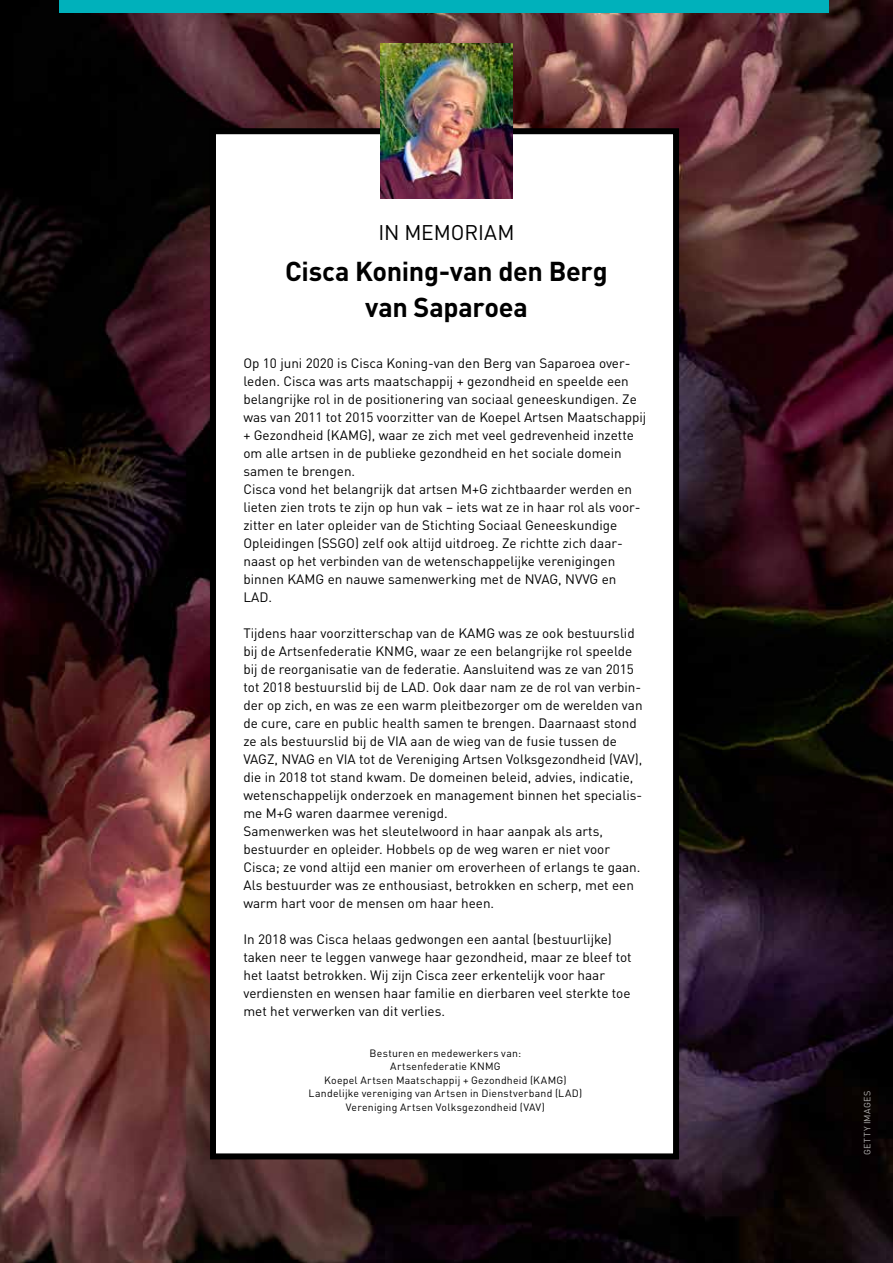
<style>
.page{position:relative;width:893px;height:1263px;background:#fff}
.page>*{position:absolute;margin:0;border:0;box-sizing:border-box;transform-origin:0 0}
.t1{font:700 27px/36px "DINOT";letter-spacing:-.01em;color:#000;text-align:center}
.t2{font:21px "DINOT";letter-spacing:-.005em;color:#000}
.t3{font:13.5px/18px "DINOT";color:#000}
.t4{font:10.5px/13.5px "DINOT";letter-spacing:.025em;color:#000;text-align:center}
.t5{font:9px "DINOT";letter-spacing:.06em;color:#b3b2b2}
</style>
<div class="page">
<img style="left:0;top:0;width:893px;height:1263px">
<div style="left:60px;top:0;width:769px;height:13px;background:#00b1bb"></div>
<div style="left:213px;top:131px;width:463px;height:1025px;background:#fff"></div>
<div style="left:210px;top:128px;width:469px;height:1031px;border:6px solid #000"></div>
<img style="left:381px;top:44px;width:131px;height:155px">
<h2 class="t2" style="left:378px;top:219px;width:138px">IN MEMORIAM</h2>
<h1 class="t1" style="left:285px;top:252px;width:324px">Cisca Koning-van den Berg van Saparoea</h1>
<p class="t3" style="left:243px;top:354px;width:404px">Op 10 juni 2020 is Cisca Koning-van den Berg van Saparoea over&shy;leden. Cisca was arts maatschappij + gezondheid en speelde een belangrijke rol in de positionering van sociaal geneeskundigen. Ze was van 2011 tot 2015 voorzitter van de Koepel Artsen Maatschappij + Gezondheid (KAMG), waar ze zich met veel gedrevenheid inzette om alle artsen in de publieke gezondheid en het sociale domein samen te brengen.<br>Cisca vond het belangrijk dat artsen M+G zichtbaarder werden en lieten zien trots te zijn op hun vak – iets wat ze in haar rol als voor&shy;zitter en later opleider van de Stichting Sociaal Geneeskundige Opleidingen (SSGO) zelf ook altijd uitdroeg. Ze richtte zich daar&shy;naast op het verbinden van de wetenschappelijke verenigingen binnen KAMG en nauwe samenwerking met de NVAG, NVVG en LAD.</p>
<p class="t3" style="left:243px;top:624px;width:401px">Tijdens haar voorzitterschap van de KAMG was ze ook bestuurslid bij de Artsenfederatie KNMG, waar ze een belangrijke rol speelde bij de reorganisatie van de federatie. Aansluitend was ze van 2015 tot 2018 bestuurslid bij de LAD. Ook daar nam ze de rol van verbin&shy;der op zich, en was ze een warm pleitbezorger om de werelden van de cure, care en public health samen te brengen. Daarnaast stond ze als bestuurslid bij de VIA aan de wieg van de fusie tussen de VAGZ, NVAG en VIA tot de Vereniging Artsen Volksgezondheid (VAV), die in 2018 tot stand kwam. De domeinen beleid, advies, indicatie, wetenschappelijk onderzoek en management binnen het specialis&shy;me M+G waren daarmee verenigd.<br>Samenwerken was het sleutelwoord in haar aanpak als arts, bestuurder en opleider. Hobbels op de weg waren er niet voor Cisca; ze vond altijd een manier om eroverheen of erlangs te gaan.<br>Als bestuurder was ze enthousiast, betrokken en scherp, met een warm hart voor de mensen om haar heen.</p>
<p class="t3" style="left:243px;top:930px;width:390px">In 2018 was Cisca helaas gedwongen een aantal (bestuurlijke) taken neer te leggen vanwege haar gezondheid, maar ze bleef tot het laatst betrokken. Wij zijn Cisca zeer erkentelijk voor haar verdiensten en wensen haar familie en dierbaren veel sterkte toe met het verwerken van dit verlies.</p>
<p class="t4" style="left:309px;top:1046px;width:275px">Besturen en medewerkers van:<br>Artsenfederatie KNMG<br>Koepel Artsen Maatschappij + Gezondheid (KAMG)<br>Landelijke vereniging van Artsen in Dienstverband (LAD)<br>Vereniging Artsen Volksgezondheid (VAV)</p>
<p class="t5" style="left:862px;top:1155px;width:66px;rotate:-90deg">GETTY IMAGES</p>
</div>
